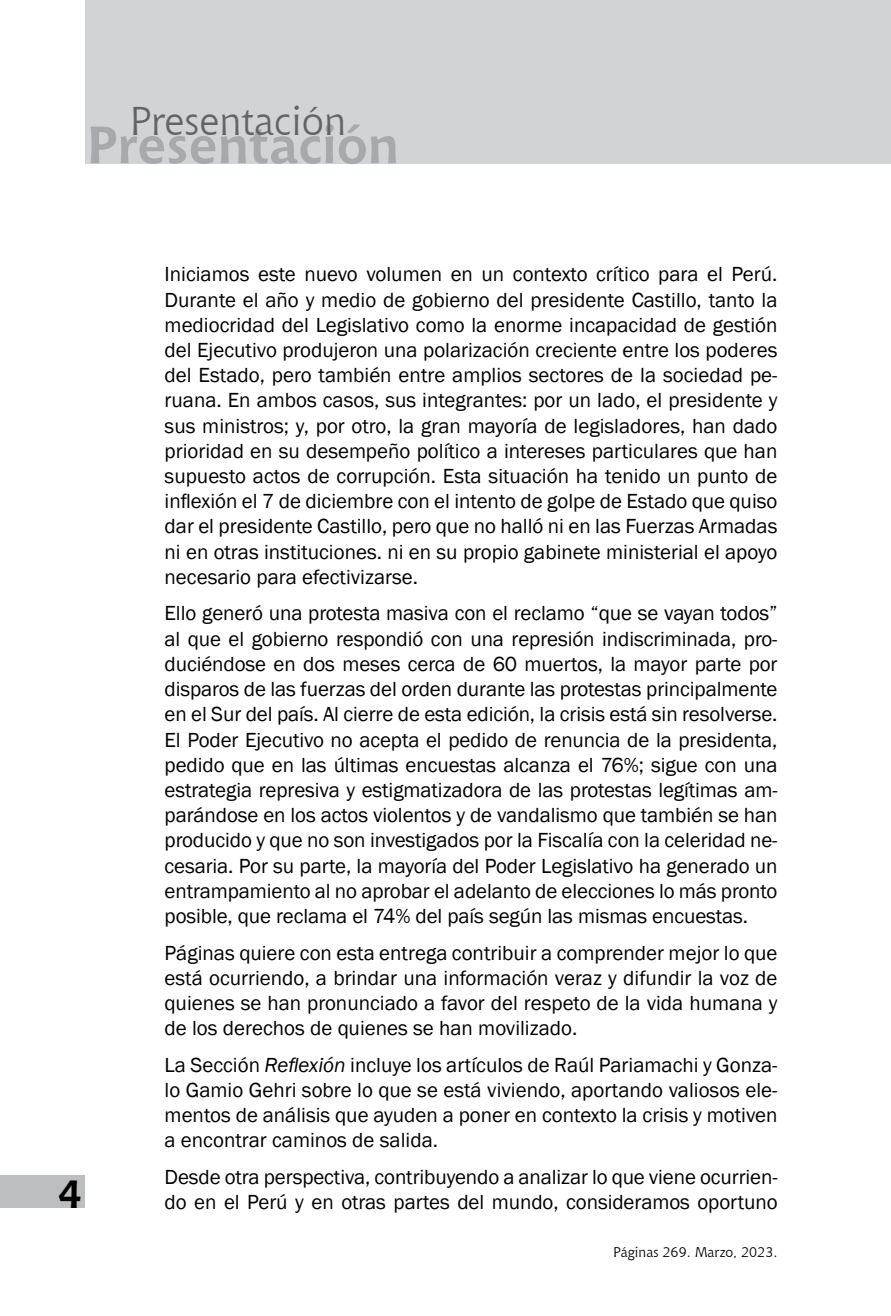
<style>
.page{position:relative;width:891px;height:1316px;background:#fff}
.page>*{position:absolute;margin:0;border:0;box-sizing:border-box;transform-origin:0 0}
.t1{font:700 52px "Chianti BT";letter-spacing:.005em;color:#a7a9ac}
.t2{font:40px "Chianti BT";color:#636466}
.t3{font:700 40px "Chianti BT";color:#000}
.t4{font:21px/25.2px "Franklin Gothic";letter-spacing:-.005em;color:#000;text-align:justify}
.t5{font:14px "Chianti BT";color:#000}
.s1{font-style:italic}
</style>
<div class="page">
<div style="left:0;top:1175px;width:85px;height:32px;background:#bcbec0"></div>
<div style="left:85px;top:0;width:805px;height:163px;background:#d1d3d4"></div>
<h2 class="t2" style="left:130px;top:94px;width:218px">Presentación</h2>
<h1 class="t1" style="left:86px;top:108px;width:314px">Presentación</h1>
<h2 class="t3" style="left:58px;top:1165px;width:26px">4</h2>
<p class="t4" style="left:164px;top:262px;width:614px">Iniciamos este nuevo volumen en un contexto crítico para el Perú.<br>Durante el año y medio de gobierno del presidente Castillo, tanto la mediocridad del Legislativo como la enorme incapacidad de gestión del Ejecutivo produjeron una polarización creciente entre los poderes del Estado, pero también entre amplios sectores de la sociedad pe&shy;ruana. En ambos casos, sus integrantes: por un lado, el presidente y sus ministros; y, por otro, la gran mayoría de legisladores, han dado prioridad en su desempeño político a intereses particulares que han supuesto actos de corrupción. Esta situación ha tenido un punto de inflexión el 7 de diciembre con el intento de golpe de Estado que quiso dar el presidente Castillo, pero que no halló ni en las Fuerzas Armadas ni en otras instituciones. ni en su propio gabinete ministerial el apoyo necesario para efectivizarse.</p>
<p class="t4" style="left:164px;top:601px;width:614px">Ello generó una protesta masiva con el reclamo “que se vayan todos” al que el gobierno respondió con una represión indiscriminada, pro&shy;duciéndose en dos meses cerca de 60 muertos, la mayor parte por disparos de las fuerzas del orden durante las protestas principalmente en el Sur del país. Al cierre de esta edición, la crisis está sin resolverse.<br>El Poder Ejecutivo no acepta el pedido de renuncia de la presidenta, pedido que en las últimas encuestas alcanza el 76%; sigue con una estrategia represiva y estigmatizadora de las protestas legítimas am&shy;parándose en los actos violentos y de vandalismo que también se han producido y que no son investigados por la Fiscalía con la celeridad ne&shy;cesaria. Por su parte, la mayoría del Poder Legislativo ha generado un entrampamiento al no aprobar el adelanto de elecciones lo más pronto posible, que reclama el 74% del país según las mismas encuestas.</p>
<p class="t4" style="left:164px;top:940px;width:614px">Páginas quiere con esta entrega contribuir a comprender mejor lo que está ocurriendo, a brindar una información veraz y difundir la voz de quienes se han pronunciado a favor del respeto de la vida humana y de los derechos de quienes se han movilizado.</p>
<p class="t4" style="left:164px;top:1052px;width:614px">La Sección <span class="s1">Reflexión</span> incluye los artículos de Raúl Pariamachi y Gonza&shy;lo Gamio Gehri sobre lo que se está viviendo, aportando valiosos ele&shy;mentos de análisis que ayuden a poner en contexto la crisis y motiven a encontrar caminos de salida.</p>
<p class="t4" style="left:164px;top:1164px;width:614px">Desde otra perspectiva, contribuyendo a analizar lo que viene ocurrien&shy;do en el Perú y en otras partes del mundo, consideramos oportuno</p>
<p class="t5" style="left:613px;top:1242px;width:165px">Páginas 269. Marzo, 2023.</p>
</div>
